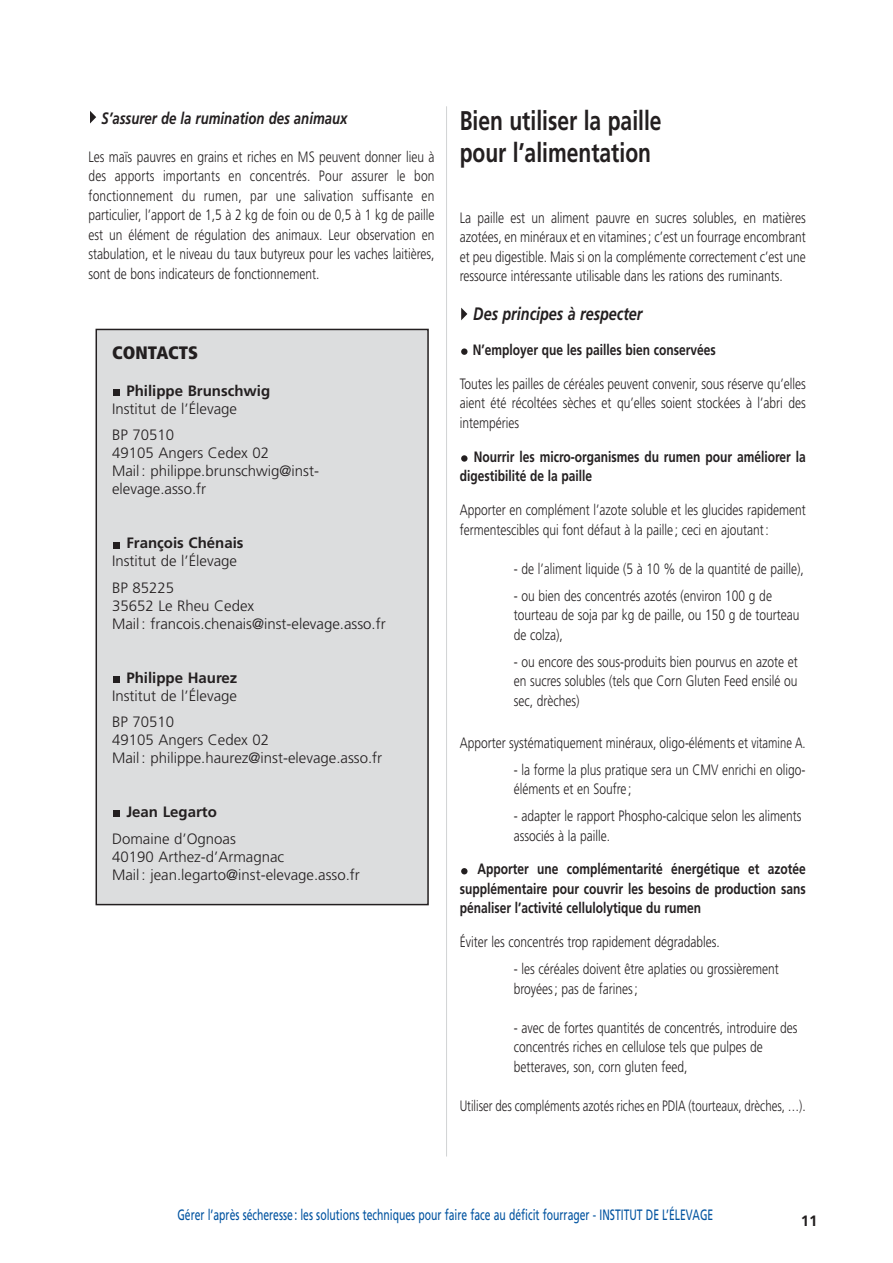
<style>
.page{position:relative;width:893px;height:1263px;background:#fff}
.page>*{position:absolute;margin:0;border:0;box-sizing:border-box;transform-origin:0 0}
.t1{font:700 27px/32.4px "Frutiger";color:#231f20;scale:.78 1}
.t2{font:italic 700 18px "Frutiger";color:#231f20;scale:.8 1}
.t3{font:900 condensed 18px "Frutiger";color:#231f20}
.t4{font:italic 700 16.5px "Frutiger";color:#231f20;scale:.8 1}
.t5{font:300 15px/19.5px "Frutiger";color:#231f20;scale:.8 1}
.t6{font:300 15px/18px "Frutiger";color:#231f20}
.t7{font:700 15px/19.5px "Frutiger";color:#231f20;scale:.8 1}
.t8{font:15px "Frutiger";color:#0053a0;scale:.69 1}
.t9{font:300 15px "Frutiger";color:#231f20;scale:.76 1}
.t10{font:700 15px "Frutiger";color:#231f20}
</style>
<div class="page">
<svg style="left:90px;top:111px;width:6px;height:13px"></svg>
<svg style="left:461px;top:868px;width:6px;height:6px"></svg>
<div style="left:461px;top:455px;width:6px;height:7px;background:#231f20;border-radius:50%"></div>
<div style="left:461px;top:348px;width:6px;height:7px;background:#231f20;border-radius:50%"></div>
<svg style="left:461px;top:308px;width:6px;height:12px"></svg>
<div style="left:96px;top:329px;width:332px;height:576px;background:#dcddde"></div>
<div style="left:113px;top:810px;width:7px;height:7px;background:#231f20"></div>
<div style="left:113px;top:676px;width:7px;height:7px;background:#231f20"></div>
<div style="left:113px;top:542px;width:7px;height:6px;background:#231f20"></div>
<div style="left:113px;top:389px;width:7px;height:7px;background:#231f20"></div>
<div style="left:95px;top:329px;width:334px;height:576px;border:2px solid #231f20"></div>
<hr style="left:446px;top:106px;width:1px;height:1051px;background:#d1d3d4">
<p class="t4" style="left:101px;top:111px;width:309px">S’assurer de la rumination des animaux</p>
<p class="t5" style="left:88px;top:148px;width:434px;text-align:justify">Les maïs pauvres en grains et riches en MS peuvent donner lieu à des apports importants en concentrés. Pour assurer le bon fonctionnement du rumen, par une salivation suffisante en particulier, l’apport de 1,5 à 2 kg de foin ou de 0,5 à 1 kg de paille est un élément de régulation des animaux. Leur observation en stabulation, et le niveau du taux butyreux pour les vaches laitières, sont de bons indicateurs de fonctionnement.</p>
<p class="t3" style="left:112px;top:345px;width:88px">CONTACTS</p>
<p class="t10" style="left:126px;top:385px;width:145px">Philippe Brunschwig</p>
<p class="t6" style="left:112px;top:397px;width:126px;line-height:26.4px">Institut de l’Élevage<br>BP 70510</p>
<p class="t6" style="left:112px;top:445px;width:208px">49105 Angers Cedex 02<br>Mail : philippe.brunschwig@inst&shy;elevage.asso.fr</p>
<p class="t10" style="left:126px;top:537px;width:119px">François Chénais</p>
<p class="t6" style="left:112px;top:549px;width:126px;line-height:26.4px">Institut de l’Élevage<br>BP 85225</p>
<p class="t6" style="left:112px;top:598px;width:275px">35652 Le Rheu Cedex<br>Mail : francois.chenais@inst-elevage.asso.fr</p>
<p class="t10" style="left:126px;top:672px;width:112px">Philippe Haurez</p>
<p class="t6" style="left:112px;top:684px;width:126px;line-height:26.4px">Institut de l’Élevage<br>BP 70510</p>
<p class="t6" style="left:112px;top:732px;width:272px">49105 Angers Cedex 02<br>Mail : philippe.haurez@inst-elevage.asso.fr</p>
<p class="t10" style="left:126px;top:806px;width:92px">Jean Legarto</p>
<p class="t6" style="left:112px;top:831px;width:249px">Domaine d’Ognoas<br>40190 Arthez-d’Armagnac<br>Mail : jean.legarto@inst-elevage.asso.fr</p>
<h1 class="t1" style="left:459px;top:106px;width:260px">Bien utiliser la paille pour l’alimentation</h1>
<p class="t5" style="left:459px;top:209px;width:434px;text-align:justify">La paille est un aliment pauvre en sucres solubles, en matières azotées, en minéraux et en vitamines ; c’est un fourrage encombrant et peu digestible. Mais si on la complémente correctement c’est une ressource intéressante utilisable dans les rations des ruminants.</p>
<p class="t2" style="left:473px;top:307px;width:213px">Des principes à respecter</p>
<p class="t7" style="left:472px;top:341px;width:305px">N’employer que les pailles bien conservées</p>
<p class="t5" style="left:459px;top:375px;width:434px;text-align:justify">Toutes les pailles de céréales peuvent convenir, sous réserve qu’elles aient été récoltées sèches et qu’elles soient stockées à l’abri des intempéries</p>
<p class="t7" style="left:459px;top:448px;width:434px;text-indent:14px">Nourrir les micro-organismes du rumen pour améliorer la digestibilité de la paille</p>
<p class="t5" style="left:459px;top:501px;width:434px">Apporter en complément l’azote soluble et les glucides rapidement fermentescibles qui font défaut à la paille ; ceci en ajoutant :</p>
<p class="t5" style="left:513px;top:560px;width:364px">- de l’aliment liquide (5 à 10 % de la quantité de paille),</p>
<p class="t5" style="left:513px;top:587px;width:359px">- ou bien des concentrés azotés (environ 100 g de tourteau de soja par kg de paille, ou 150 g de tourteau de colza),</p>
<p class="t5" style="left:513px;top:653px;width:356px;text-align:justify">- ou encore des sous-produits bien pourvus en azote et en sucres solubles (tels que Corn Gluten Feed ensilé ou sec, drèches)</p>
<p class="t5" style="left:459px;top:734px;width:434px">Apporter systématiquement minéraux, oligo-éléments et vitamine A.</p>
<p class="t5" style="left:513px;top:761px;width:366px">- la forme la plus pratique sera un CMV enrichi en oligo&shy;éléments et en Soufre ;</p>
<p class="t5" style="left:513px;top:807px;width:361px">- adapter le rapport Phospho-calcique selon les aliments associés à la paille.</p>
<p class="t7" style="left:459px;top:861px;width:434px;text-align:justify;text-indent:18px">Apporter une complémentarité énergétique et azotée supplémentaire pour couvrir les besoins de production sans pénaliser l’activité cellulolytique du rumen</p>
<p class="t5" style="left:459px;top:934px;width:327px">Éviter les concentrés trop rapidement dégradables.</p>
<p class="t5" style="left:513px;top:961px;width:333px">- les céréales doivent être aplaties ou grossièrement broyées ; pas de farines ;</p>
<p class="t5" style="left:513px;top:1019px;width:356px">- avec de fortes quantités de concentrés, introduire des concentrés riches en cellulose tels que pulpes de betteraves, son, corn gluten feed,</p>
<p class="t9" style="left:459px;top:1100px;width:457px">Utiliser des compléments azotés riches en PDIA (tourteaux, drèches, …).</p>
<p class="t8" style="left:177px;top:1209px;width:778px">Gérer l’après sécheresse: les solutions techniques pour faire face au déficit fourrager - INSTITUT DE L’ÉLEVAGE</p>
<p class="t10" style="left:801px;top:1214px;width:18px">11</p>
</div>
